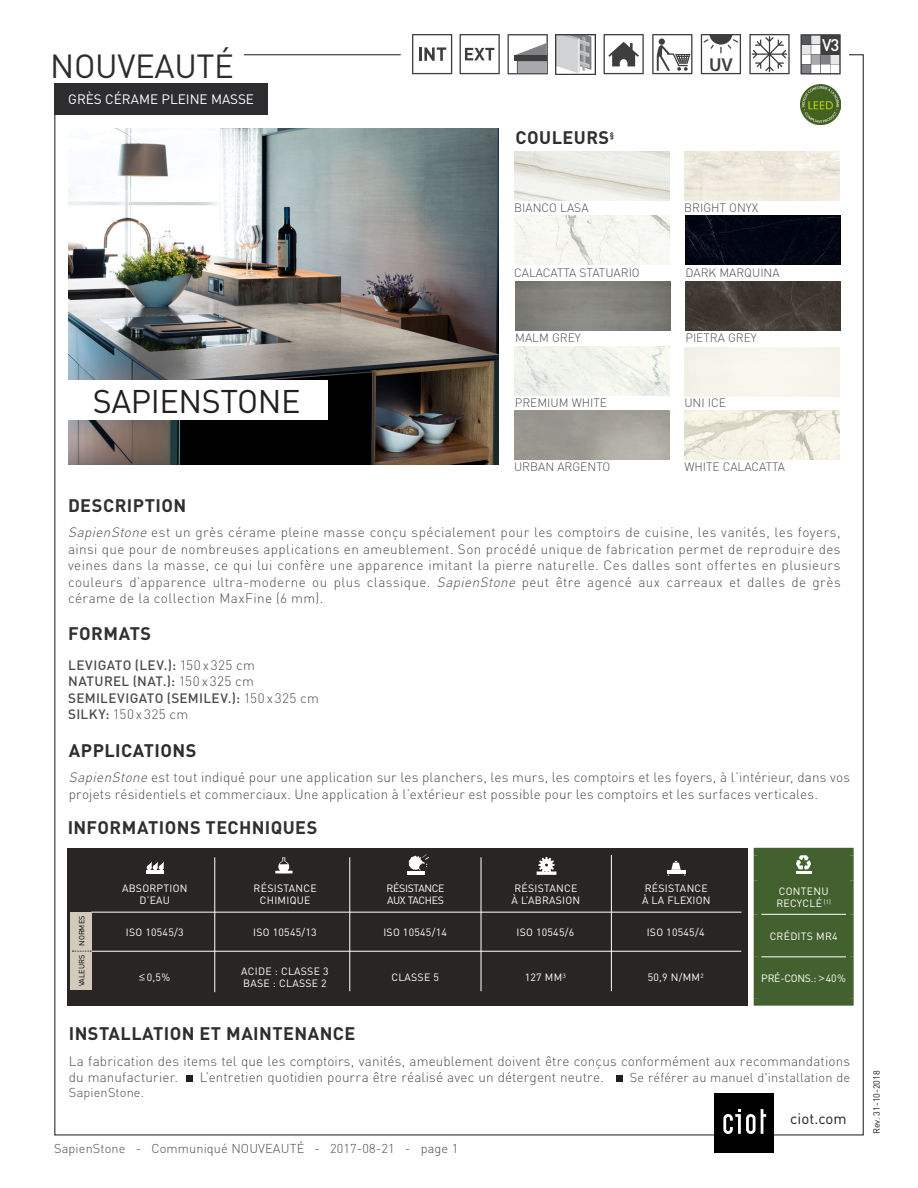
<style>
.page{position:relative;width:918px;height:1188px;background:#fff}
.page>*{position:absolute;margin:0;border:0;box-sizing:border-box;transform-origin:0 0}
.t1{font:33px "DIN";letter-spacing:-.01em;color:#2d2c2f}
.t2{font:32.4px "DIN";letter-spacing:-.015em;color:#231f20}
.t3{font:600 18.75px "Myriad Pro";color:#3e3e3f}
.t4{font:700 18px "DIN";letter-spacing:.025em;color:#312f30}
.t5{font:700 18px "DIN";letter-spacing:.025em;color:#2d2c2f}
.t6{font:500 16.8px "DIN";color:#fff}
.t7{font:15px "DIN";color:#231f20}
.t8{font:300 13.5px/16.5px "DIN";letter-spacing:.03em;color:#4b4c4d;text-align:justify}
.t9{font:300 13.5px/16.5px "DIN";letter-spacing:.01em;color:#4b4c4e}
.t10{font:500 13.5px "DIN";letter-spacing:.02em;color:#4b4c4e}
.t11{font:13.5px "DIN";color:#fff}
.t12{font:300 12.75px "DIN";letter-spacing:.01em;color:#4b4c4d}
.t13{font:300 12.75px "DIN";letter-spacing:.01em;color:#4b4c4e}
.t14{font:300 12px "DIN";color:#4b4c4d}
.t15{font:10.5px/12px "DIN";letter-spacing:.025em;color:#fff}
.t16{font:10.5px/12px "DIN";letter-spacing:-.03em;color:#fff}
.t17{font:10.5px "DIN";letter-spacing:-.025em;color:#fff}
.t18{font:9px "DIN";color:#231f20}
.t19{font:700 7.8px "DIN";color:#312f30}
.t20{font:7.5px "DIN";color:#000}
.s1{font-style:italic}
.s2{font-weight:300;color:#4b4c4d}
.s3{font-weight:500;color:#4b4c4e}
.s4{font-style:italic;color:#4b4c4d}
.s5{font-family:"Century Gothic"}
</style>
<div class="page">
<div style="left:714px;top:1093px;width:60px;height:60px;background:#000"></div>
<svg style="left:723px;top:1109px;width:43px;height:25px"></svg>
<svg style="left:412px;top:34px;width:429px;height:41px"></svg>
<div style="left:514px;top:56px;width:33px;height:5px;background:#3e3e3f"></div>
<img style="left:801px;top:84px;width:40px;height:40px">
<svg style="left:186px;top:1076px;width:6px;height:6px"></svg>
<svg style="left:616px;top:1076px;width:6px;height:6px"></svg>
<img style="left:514px;top:151px;width:155px;height:49px">
<img style="left:514px;top:216px;width:155px;height:49px">
<img style="left:685px;top:216px;width:156px;height:49px">
<img style="left:685px;top:282px;width:156px;height:49px">
<img style="left:684px;top:411px;width:156px;height:49px">
<img style="left:684px;top:151px;width:156px;height:49px">
<img style="left:515px;top:282px;width:156px;height:49px">
<img style="left:514px;top:347px;width:155px;height:49px">
<div style="left:67px;top:848px;width:681px;height:158px;background:#2a2525"></div>
<hr style="left:214px;top:857px;width:1px;height:135px;background:#fff">
<hr style="left:481px;top:857px;width:1px;height:134px;background:#fff">
<hr style="left:349px;top:857px;width:1px;height:134px;background:#fff">
<hr style="left:611px;top:855px;width:1px;height:136px;background:#fff">
<hr style="left:91px;top:912px;width:651px;height:1px;background:#fff">
<hr style="left:91px;top:951px;width:650px;height:1px;background:#fff">
<div style="left:71px;top:912px;width:21px;height:78px;background:#d2cabb"></div>
<svg style="left:72px;top:951px;width:19px;height:1px"></svg>
<svg style="left:147px;top:862px;width:17px;height:9px"></svg>
<hr style="left:146px;top:871px;width:18px;height:3px;background:#fff">
<hr style="left:667px;top:871px;width:18px;height:3px;background:#fff">
<svg style="left:668px;top:861px;width:17px;height:15px"></svg>
<svg style="left:275px;top:857px;width:18px;height:17px"></svg>
<svg style="left:408px;top:854px;width:21px;height:17px"></svg>
<hr style="left:408px;top:871px;width:17px;height:4px;background:#fff">
<svg style="left:537px;top:857px;width:19px;height:18px"></svg>
<img style="left:68px;top:129px;width:430px;height:336px">
<div style="left:54px;top:83px;width:214px;height:31px;background:#2d2c2f"></div>
<div style="left:66px;top:380px;width:261px;height:40px;background:#fff"></div>
<div style="left:754px;top:848px;width:100px;height:7px;background:#43612e"></div>
<div style="left:754px;top:855px;width:7px;height:25px;background:#43612e"></div>
<div style="left:846px;top:855px;width:8px;height:25px;background:#43612e"></div>
<div style="left:754px;top:880px;width:7px;height:34px;background:#43612e"></div>
<div style="left:846px;top:880px;width:8px;height:34px;background:#43612e"></div>
<div style="left:754px;top:914px;width:7px;height:43px;background:#43612e"></div>
<div style="left:846px;top:914px;width:8px;height:43px;background:#43612e"></div>
<div style="left:754px;top:957px;width:7px;height:41px;background:#43612e"></div>
<div style="left:846px;top:957px;width:8px;height:41px;background:#43612e"></div>
<div style="left:754px;top:998px;width:100px;height:8px;background:#43612e"></div>
<div style="left:757px;top:855px;width:89px;height:144px;background:#43612e"></div>
<hr style="left:796px;top:871px;width:15px;height:3px;background:#fff">
<p class="t1" style="left:50px;top:45px;width:185px">NOUVEAUTÉ</p>
<p class="t11" style="left:68px;top:91px;width:187px">GRÈS CÉRAME PLEINE MASSE</p>
<p class="t2" style="left:93px;top:381px;width:209px">SAPIENSTONE</p>
<p class="t4" style="left:516px;top:125px;width:95px">COULEURS</p>
<p class="t19" style="left:610px;top:130px;width:6px">§</p>
<h3 class="t3" style="left:709px;top:53px;width:25px">UV</h3>
<p class="t14" style="left:514px;top:200px;width:76px">BIANCO LASA</p>
<p class="t14" style="left:684px;top:200px;width:75px">BRIGHT ONYX</p>
<p class="t14" style="left:514px;top:265px;width:127px">CALACATTA STATUARIO</p>
<p class="t14" style="left:685px;top:265px;width:96px">DARK MARQUINA</p>
<p class="t14" style="left:515px;top:331px;width:67px">MALM GREY</p>
<p class="t14" style="left:685px;top:331px;width:73px">PIETRA GREY</p>
<p class="t14" style="left:515px;top:396px;width:94px">PREMIUM WHITE</p>
<p class="t14" style="left:684px;top:396px;width:43px">UNI ICE</p>
<p class="t14" style="left:514px;top:459px;width:98px">URBAN ARGENTO</p>
<p class="t14" style="left:684px;top:460px;width:102px">WHITE CALACATTA</p>
<p class="t6" style="left:822px;top:34px;width:19px">V3</p>
<p class="t4" style="left:68px;top:493px;width:120px">DESCRIPTION</p>
<p class="t8" style="left:68px;top:524px;width:774px"><span class="s1">SapienStone</span> est un grès cérame pleine masse conçu spécialement pour les comptoirs de cuisine, les vanités, les foyers, ainsi que pour de nombreuses applications en ameublement. Son procédé unique de fabrication permet de reproduire des veines dans la masse, ce qui lui confère une apparence imitant la pierre naturelle. Ces dalles sont offertes en plusieurs couleurs d’apparence ultra-moderne ou plus classique. <span class="s1">SapienStone</span> peut être agencé aux carreaux et dalles de grès cérame de la collection MaxFine (6 mm).</p>
<p class="t4" style="left:68px;top:621px;width:85px">FORMATS</p>
<p class="t10" style="left:68px;top:656px;width:188px">LEVIGATO (LEV.): <span class="s2">150 x 325 cm</span></p>
<p class="t10" style="left:68px;top:673px;width:187px">NATUREL (NAT.): <span class="s2">150 x 325 cm</span></p>
<p class="t10" style="left:68px;top:689px;width:252px">SEMILEVIGATO (SEMILEV.): <span class="s2">150 x 325 cm</span></p>
<p class="t8" style="left:68px;top:706px;width:122px"><span class="s3">SILKY:</span> 150 x 325 cm</p>
<p class="t5" style="left:69px;top:739px;width:129px">APPLICATIONS</p>
<p class="t9" style="left:69px;top:769px;width:783px"><span class="s4">SapienStone</span>est tout indiqué pour une application sur les planchers, les murs, les comptoirs et les foyers, à l’intérieur, dans vos projets résidentiels et commerciaux. Une application à l’extérieur est possible pour les comptoirs et les surfaces verticales.</p>
<p class="t4" style="left:68px;top:815px;width:251px">INFORMATIONS TECHNIQUES</p>
<p class="t15" style="left:122px;top:882px;width:67px">ABSORPTION</p>
<p class="t15" style="left:139px;top:894px;width:32px">D’EAU</p>
<p class="t15" style="left:254px;top:882px;width:65px">RÉSISTANCE</p>
<p class="t15" style="left:260px;top:894px;width:52px">CHIMIQUE</p>
<p class="t16" style="left:387px;top:882px;width:59px">RÉSISTANCE<br>AUX TACHES</p>
<p class="t15" style="left:514px;top:882px;width:65px">RÉSISTANCE</p>
<p class="t15" style="left:512px;top:894px;width:70px">À L’ABRASION</p>
<p class="t15" style="left:642px;top:882px;width:70px">RÉSISTANCE<br>À LA FLEXION</p>
<p class="t20" style="left:77px;top:946px;width:32px;rotate:-90deg">NORMES</p>
<p class="t20" style="left:77px;top:986px;width:33px;rotate:-90deg">VALEURS</p>
<p class="t15" style="left:126px;top:926px;width:59px">ISO 10545/3</p>
<p class="t15" style="left:253px;top:926px;width:65px">ISO 10545/13</p>
<p class="t15" style="left:383px;top:926px;width:65px">ISO 10545/14</p>
<p class="t15" style="left:516px;top:926px;width:59px">ISO 10545/6</p>
<p class="t15" style="left:647px;top:926px;width:59px">ISO 10545/4</p>
<p class="t15" style="left:139px;top:971px;width:32px"><span class="s5">≤</span> 0,5%</p>
<p class="t15" style="left:241px;top:965px;width:89px">ACIDE : CLASSE 3</p>
<p class="t15" style="left:243px;top:977px;width:85px">BASE : CLASSE 2</p>
<p class="t15" style="left:391px;top:971px;width:49px">CLASSE 5</p>
<p class="t15" style="left:525px;top:971px;width:43px">127 MM<sup>3</sup></p>
<p class="t15" style="left:648px;top:971px;width:57px">50,9 N/MM<sup>2</sup></p>
<p class="t15" style="left:776px;top:885px;width:56px">CONTENU<br>RECYCLÉ <sup>(1)</sup></p>
<p class="t15" style="left:770px;top:930px;width:70px">CRÉDITS MR4</p>
<p class="t17" style="left:761px;top:972px;width:86px">PRÉ-CONS.: <span class="s5">&gt;</span> 40%</p>
<p class="t5" style="left:69px;top:1022px;width:288px">INSTALLATION ET MAINTENANCE</p>
<p class="t9" style="left:69px;top:1053px;width:783px">La fabrication des items tel que les comptoirs, vanités, ameublement doivent être conçus conformément aux recommandations du manufacturier.</p>
<p class="t9" style="left:200px;top:1069px;width:406px">L’entretien quotidien pourra être réalisé avec un détergent neutre.</p>
<p class="t13" style="left:630px;top:1070px;width:222px">Se référer au manuel d'installation de</p>
<p class="t13" style="left:69px;top:1085px;width:77px">SapienStone.</p>
<p class="t12" style="left:54px;top:1141px;width:406px">SapienStone - Communiqué NOUVEAUTÉ - 2017-08-21 - page 1</p>
<p class="t7" style="left:790px;top:1109px;width:58px">ciot.com</p>
<p class="t18" style="left:871px;top:1134px;width:65px;rotate:-90deg">Rev. 31-10-2018</p>
</div>
